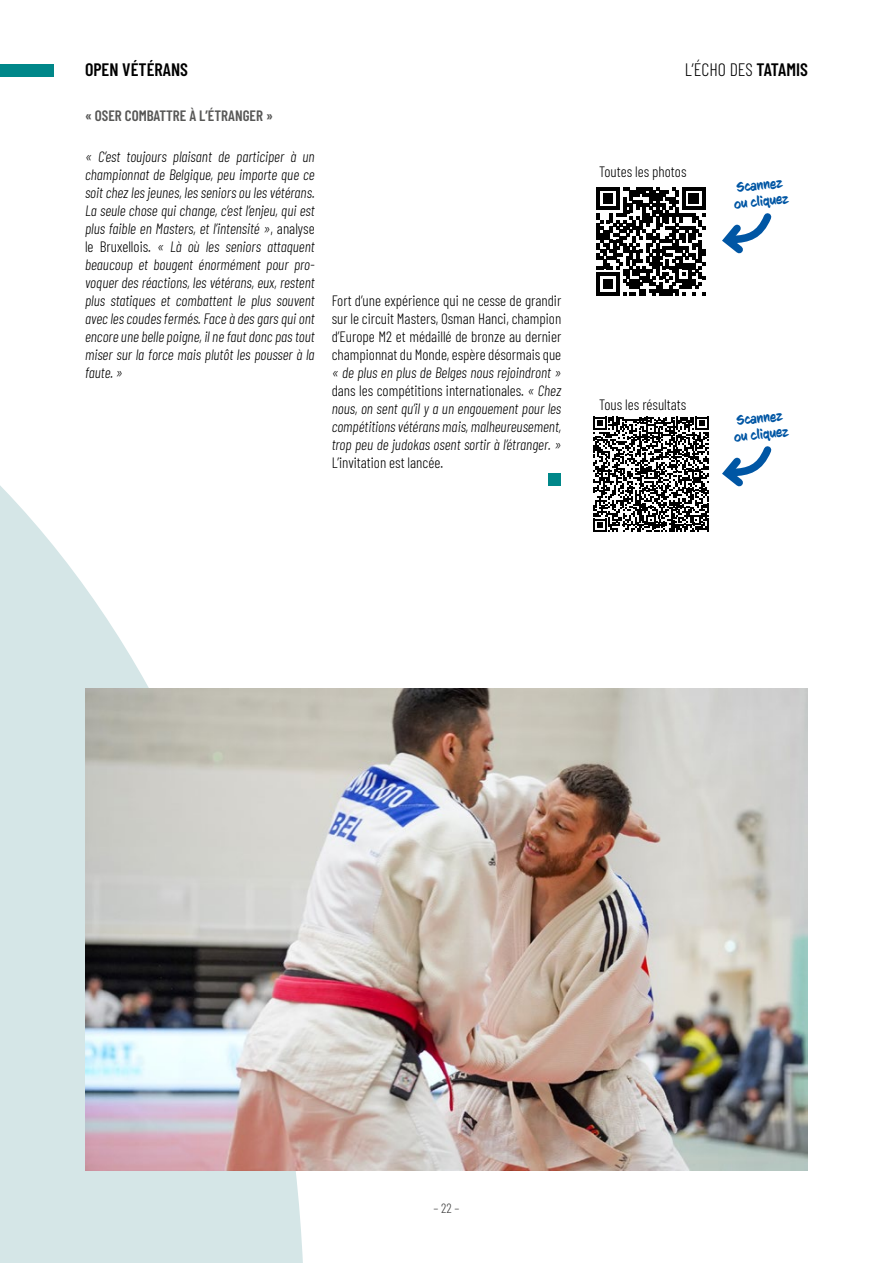
<style>
.page{position:relative;width:893px;height:1263px;background:#fff}
.page>*{position:absolute;margin:0;border:0;box-sizing:border-box;transform-origin:0 0}
.t1{font:300 18px "Barlow Condensed";color:#000}
.t2{font:600 18px "Barlow Condensed";color:#000}
.t3{font:italic 300 15px/18px "Barlow Condensed";color:#000;text-align:justify}
.t4{font:300 15px/18px "Barlow Condensed";color:#000;text-align:justify}
.t5{font:600 15px "Barlow Condensed";color:#575756}
.t6{font:13.5px/16.2px "CC Sign Language";color:#0056a4;text-align:center}
.t7{font:300 13.5px "Barlow Condensed";color:#000}
.s1{font-weight:600}
.s2{font-style:normal}
</style>
<div class="page">
<svg style="left:0;top:485px;width:306px;height:778px;fill:#d5e6e7"></svg>
<div style="left:548px;top:473px;width:13px;height:13px;background:#008789"></div>
<div style="left:0;top:64px;width:53px;height:13px;background:#008789"></div>
<img style="left:85px;top:688px;width:723px;height:482px">
<svg style="left:597px;top:187px;width:108px;height:109px"></svg>
<svg style="left:722px;top:213px;width:50px;height:41px"></svg>
<svg style="left:593px;top:417px;width:116px;height:115px"></svg>
<svg style="left:722px;top:446px;width:50px;height:41px"></svg>
<p class="t2" style="left:85px;top:57px;width:105px">OPEN VÉTÉRANS</p>
<p class="t1" style="left:685px;top:57px;width:124px">L’ÉCHO DES <span class="s1">TATAMIS</span></p>
<p class="t5" style="left:85px;top:105px;width:189px">« OSER COMBATTRE À L’ÉTRANGER »</p>
<p class="t3" style="left:85px;top:147px;width:231px">« C’est toujours plaisant de participer à un championnat de Belgique, peu importe que ce soit chez les jeunes, les seniors ou les vétérans.<br>La seule chose qui change, c’est l’enjeu, qui est plus faible en Masters, et l’intensité »<span class="s2">, analyse le Bruxellois.</span> « Là où les seniors attaquent beaucoup et bougent énormément pour pro&shy;voquer des réactions, les vétérans, eux, restent plus statiques et combattent le plus souvent avec les coudes fermés. Face à des gars qui ont encore une belle poigne, il ne faut donc pas tout miser sur la force mais plutôt les pousser à la faute. »</p>
<p class="t4" style="left:332px;top:291px;width:231px">Fort d’une expérience qui ne cesse de grandir sur le circuit Masters, Osman Hanci, champion d’Europe M2 et médaillé de bronze au dernier championnat du Monde, espère désormais que</p>
<p class="t3" style="left:332px;top:363px;width:231px">« de plus en plus de Belges nous rejoindront » <span class="s2">dans les compétitions internationales.</span> « Chez nous, on sent qu’il y a un engouement pour les compétitions vétérans mais, malheureusement, trop peu de judokas osent sortir à l’étranger. »</p>
<p class="t4" style="left:332px;top:453px;width:113px">L’invitation est lancée.</p>
<p class="t4" style="left:599px;top:162px;width:89px">Toutes les photos</p>
<p class="t4" style="left:599px;top:395px;width:89px">Tous les résultats</p>
<p class="t6" style="left:731px;top:180px;width:56px;rotate:-6deg">Scannez ou cliquez</p>
<p class="t6" style="left:731px;top:413px;width:56px;rotate:-6deg">Scannez ou cliquez</p>
<p class="t7" style="left:433px;top:1198px;width:27px">– 22 –</p>
</div>
